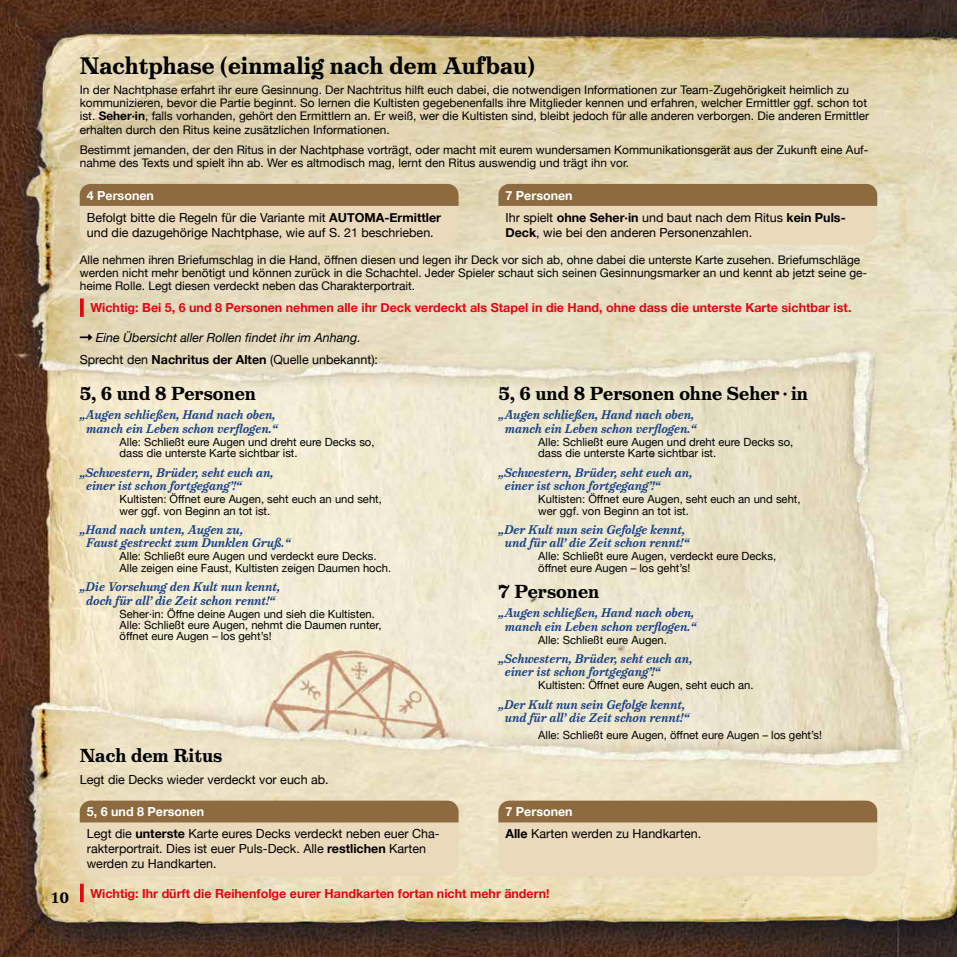
<style>
.page{position:relative;width:957px;height:957px;background:#fff}
.page>*{position:absolute;margin:0;border:0;box-sizing:border-box;transform-origin:0 0}
.t1{font:700 23.75px "Victorian Orchid";color:#000}
.t2{font:700 18.75px "Victorian Orchid";color:#000}
.t3{font:700 15px "Victorian Orchid";color:#000}
.t4{font:italic 600 12.5px/13.8px "Victorian Orchid";color:#184287;text-align:center}
.t5{font:12.5px/22.1px "Helvetica Neue";color:#000}
.t6{font:700 12.5px "Helvetica Neue";color:#e30613}
.t7{font:italic 12.5px/22.1px "Helvetica Neue";color:#000;text-align:center}
.t8{font:11.88px/13.1px "Helvetica Neue";color:#000}
.t9{font:11.25px/11.2px "Helvetica Neue";color:#000}
.s1{font-weight:700}
.s2{font-weight:700;color:#fff}
.s3{font-style:normal}
.s4{font-weight:700;font-style:normal}
</style>
<div class="page">
<img style="left:0;top:0;width:957px;height:957px">
<svg style="left:80px;top:184px;width:378px;height:61px;background:#c8b18e"></svg>
<svg style="left:498px;top:184px;width:379px;height:61px;background:#c8b18e"></svg>
<svg style="left:80px;top:298px;width:4px;height:19px"></svg>
<svg style="left:80px;top:800px;width:378px;height:76px;background:#cfb997"></svg>
<svg style="left:498px;top:800px;width:379px;height:76px;background:#cfb997"></svg>
<svg style="left:80px;top:883px;width:4px;height:19px"></svg>
<svg style="left:80px;top:334px;width:12px;height:6px"></svg>
<p class="t3" style="left:51px;top:889px;width:20px">10</p>
<h1 class="t1" style="left:80px;top:52px;width:457px">N a c h tphase (einmalig nach dem Aufbau)</h1>
<p class="t8" style="left:80px;top:84px;width:791px">In der Nachtphase erfahrt ihr eure Gesinnung. Der Nachtritus hilft euch dabei, die notwendigen Informationen zur Team-Zugehörigkeit heimlich zu kommunizieren, bevor die Partie beginnt. So lernen die Kultisten gegebenenfalls ihre Mitglieder kennen und erfahren, welcher Ermittler ggf. schon tot ist. <span class="s1">Seher∙in</span>, falls vorhanden, gehört den Ermittlern an. Er weiß, wer die Kultisten sind, bleibt jedoch für alle anderen verborgen. Die anderen Ermittler erhalten durch den Ritus keine zusätzlichen Informationen.</p>
<p class="t8" style="left:80px;top:143px;width:790px">Bestimmt jemanden, der den Ritus in der Nachtphase vorträgt, oder macht mit eurem wundersamen Kommunikationsgerät aus der Zukunft eine Auf&shy;nahme des Texts und spielt ihn ab. Wer es altmodisch mag, lernt den Ritus auswendig und trägt ihn vor.</p>
<p class="t5" style="left:87px;top:184px;width:356px"><span class="s2">4 Personen<br></span>Befolgt bitte die Regeln für die Variante mit <span class="s1">AUTOMA-Ermittler</span></p>
<p class="t5" style="left:87px;top:221px;width:348px">und die dazugehörige Nachtphase, wie auf S. 21 beschrieben.</p>
<p class="t5" style="left:505px;top:184px;width:342px"><span class="s2">7 Personen<br></span>Ihr spielt <span class="s1">ohne Seher∙in</span> und baut nach dem Ritus <span class="s1">kein Puls-</span></p>
<p class="t5" style="left:505px;top:221px;width:248px"><span class="s1">Deck</span>, wie bei den anderen Personenzahlen.</p>
<p class="t8" style="left:80px;top:254px;width:789px">Alle nehmen ihren Briefumschlag in die Hand, öffnen diesen und legen ihr Deck vor sich ab, ohne dabei die unterste Karte zusehen. Briefumschläge werden nicht mehr benötigt und können zurück in die Schachtel. Jeder Spieler schaut sich seinen Gesinnungsmarker an und kennt ab jetzt seine ge&shy;heime Rolle. Legt diesen verdeckt neben das Charakterportrait.</p>
<p class="t6" style="left:90px;top:301px;width:762px">Wichtig: Bei 5, 6 und 8 Personen nehmen alle ihr Deck verdeckt als Stapel in die Hand, ohne dass die unterste Karte sichtbar ist.</p>
<p class="t7" style="left:80px;top:327px;width:300px">Eine Übersicht aller Rollen findet ihr im Anhang.<br><span class="s3">Sprecht den</span> <span class="s4">Nachritus der Alten</span> <span class="s3">(Quelle unbekannt):</span></p>
<h2 class="t2" style="left:80px;top:383px;width:178px">5, 6 und 8 Personen</h2>
<p class="t4" style="left:80px;top:409px;width:199px">„Augen schließen, Hand nach oben, manch ein Leben schon verflogen.“</p>
<p class="t9" style="left:120px;top:437px;width:256px">Alle: Schließt eure Augen und dreht eure Decks so, dass die unterste Karte sichtbar ist.</p>
<p class="t4" style="left:86px;top:466px;width:189px;text-align:left;text-indent:-6px">„Schwestern, Brüder, seht euch an, einer ist schon fortgegang’!“</p>
<p class="t9" style="left:120px;top:494px;width:264px">Kultisten: Öffnet eure Augen, seht euch an und seht, wer ggf. von Beginn an tot ist.</p>
<p class="t4" style="left:86px;top:523px;width:206px;text-align:left;text-indent:-6px">„Hand nach unten, Augen zu,<br>Faust gestreckt zum Dunklen Gruß.“</p>
<p class="t9" style="left:120px;top:551px;width:273px">Alle: Schließt eure Augen und verdeckt eure Decks.<br>Alle zeigen eine Faust, Kultisten zeigen Daumen hoch.</p>
<p class="t4" style="left:80px;top:580px;width:202px">„Die Vorsehung den Kult nun kennt, doch für all’ die Zeit schon rennt!“</p>
<p class="t9" style="left:120px;top:608px;width:263px">Seher∙in: Öffne deine Augen und sieh die Kultisten.<br>Alle: Schließt eure Augen, nehmt die Daumen runter, öffnet eure Augen – los geht’s!</p>
<h2 class="t2" style="left:498px;top:383px;width:311px">5, 6 und 8 Personen ohne Seher∙in</h2>
<p class="t4" style="left:498px;top:409px;width:199px">„Augen schließen, Hand nach oben, manch ein Leben schon verflogen.“</p>
<p class="t9" style="left:538px;top:437px;width:256px">Alle: Schließt eure Augen und dreht eure Decks so, dass die unterste Karte sichtbar ist.</p>
<p class="t4" style="left:505px;top:466px;width:189px;text-align:left;text-indent:-6px">„Schwestern, Brüder, seht euch an, einer ist schon fortgegang’!“</p>
<p class="t9" style="left:538px;top:494px;width:264px">Kultisten: Öffnet eure Augen, seht euch an und seht, wer ggf. von Beginn an tot ist.</p>
<p class="t4" style="left:498px;top:523px;width:192px">„Der Kult nun sein Gefolge kennt, und für all’ die Zeit schon rennt!“</p>
<p class="t9" style="left:538px;top:551px;width:239px">Alle: Schließt eure Augen, verdeckt eure Decks, öffnet eure Augen – los geht’s!</p>
<h2 class="t2" style="left:498px;top:580px;width:102px">7 Personen</h2>
<p class="t4" style="left:498px;top:606px;width:199px">„Augen schließen, Hand nach oben, manch ein Leben schon verflogen.“</p>
<p class="t9" style="left:538px;top:634px;width:130px">Alle: Schließt eure Augen.</p>
<p class="t4" style="left:505px;top:652px;width:189px;text-align:left;text-indent:-6px">„Schwestern, Brüder, seht euch an, einer ist schon fortgegang’!“</p>
<p class="t9" style="left:538px;top:680px;width:217px">Kultisten: Öffnet eure Augen, seht euch an.</p>
<p class="t4" style="left:498px;top:698px;width:192px">„Der Kult nun sein Gefolge kennt, und für all’ die Zeit schon rennt!“</p>
<p class="t9" style="left:538px;top:730px;width:285px">Alle: Schließt eure Augen, öffnet eure Augen – los geht’s!</p>
<h2 class="t2" style="left:80px;top:744px;width:144px">Nach dem Ritus</h2>
<p class="t5" style="left:80px;top:768px;width:250px">Legt die Decks wieder verdeckt vor euch ab.</p>
<p class="t5" style="left:87px;top:801px;width:354px"><span class="s2">5, 6 und 8 Personen<br></span>Legt die <span class="s1">unterste</span> Karte eures Decks verdeckt neben euer Cha-</p>
<p class="t5" style="left:87px;top:842px;width:341px;line-height:15px">rakterportrait. Dies ist euer Puls-Deck. Alle <span class="s1">restlichen</span> Karten werden zu Handkarten.</p>
<p class="t5" style="left:505px;top:801px;width:197px"><span class="s2">7 Personen<br></span><span class="s1">Alle</span> Karten werden zu Handkarten.</p>
<p class="t6" style="left:90px;top:886px;width:461px">Wichtig: Ihr dürft die Reihenfolge eurer Handkarten fortan nicht mehr ändern!</p>
</div>
